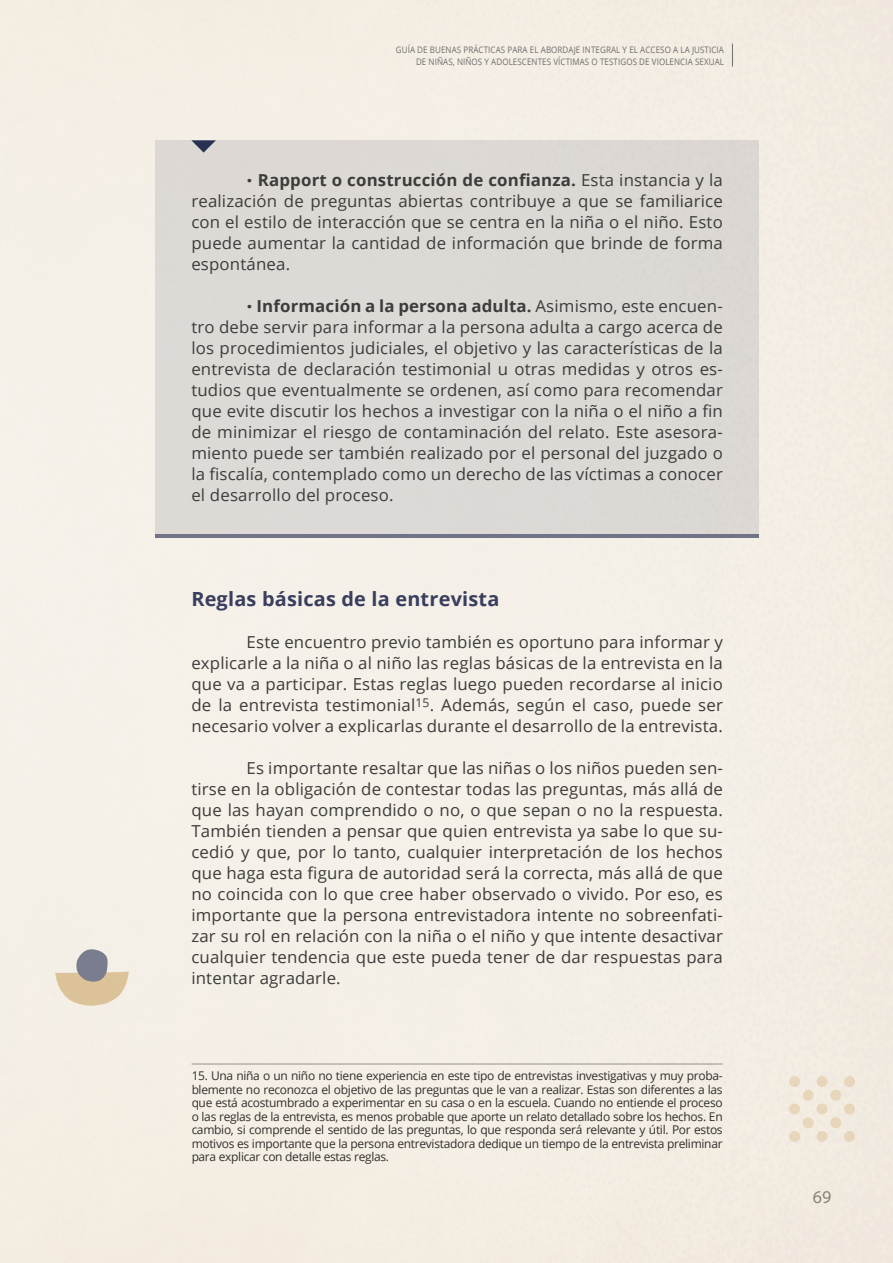
<style>
.page{position:relative;width:893px;height:1263px;background:#fff}
.page>*{position:absolute;margin:0;border:0;box-sizing:border-box;transform-origin:0 0}
.t1{font:700 19.5px "Open Sans";letter-spacing:.01em;color:#393e5e}
.t2{font:18px "Myriad Pro";color:#6b6b6a}
.t3{font:16.5px/21px "Open Sans";letter-spacing:.01em;color:#3c3c3b;text-align:justify}
.t4{font:12px/13.5px "Open Sans";letter-spacing:-.025em;color:#000;text-align:justify}
.t5{font:9px/12px "Open Sans";letter-spacing:.01em;color:#6d6d6c;text-align:right;scale:.89 1}
.s1{font-weight:700}
</style>
<div class="page">
<svg style="left:732px;top:44px;width:1px;height:23px"></svg>
<div style="left:155px;top:140px;width:604px;height:398px;background:#dcd9d5"></div>
<hr style="left:155px;top:535px;width:604px;height:3px;background:#293153">
<hr style="left:192px;top:1064px;width:531px;height:1px;background:#000">
<svg style="left:191px;top:140px;width:25px;height:13px"></svg>
<div style="left:844px;top:1131px;width:11px;height:11px;background:#e6d5ba;border-radius:50%"></div>
<div style="left:816px;top:1131px;width:11px;height:11px;background:#e8d6bb;border-radius:50%"></div>
<div style="left:844px;top:1103px;width:11px;height:11px;background:#e8d6bb;border-radius:50%"></div>
<div style="left:816px;top:1103px;width:11px;height:11px;background:#e8d6bb;border-radius:50%"></div>
<div style="left:803px;top:1117px;width:11px;height:11px;background:#e8d6bc;border-radius:50%"></div>
<div style="left:830px;top:1117px;width:11px;height:11px;background:#e7d5bb;border-radius:50%"></div>
<div style="left:803px;top:1090px;width:11px;height:11px;background:#e8d6bc;border-radius:50%"></div>
<div style="left:830px;top:1090px;width:11px;height:11px;background:#e7d6bb;border-radius:50%"></div>
<div style="left:789px;top:1131px;width:11px;height:11px;background:#e8d6bc;border-radius:50%"></div>
<div style="left:789px;top:1103px;width:11px;height:11px;background:#e8d6bc;border-radius:50%"></div>
<div style="left:844px;top:1076px;width:11px;height:11px;background:#e7d6bb;border-radius:50%"></div>
<div style="left:816px;top:1076px;width:11px;height:11px;background:#e7d5bb;border-radius:50%"></div>
<div style="left:789px;top:1076px;width:11px;height:11px;background:#e7d6bc;border-radius:50%"></div>
<svg style="left:55px;top:947px;width:74px;height:59px;background:#d4c8b6"></svg>
<p class="t5" style="left:396px;top:43px;width:370px">GUÍA DE BUENAS PRÁCTICAS PARA EL ABORDAJE INTEGRAL Y EL ACCESO A LA JUSTICIA<br>DE NIÑAS, NIÑOS Y ADOLESCENTES VÍCTIMAS O TESTIGOS DE VIOLENCIA SEXUAL</p>
<p class="t3" style="left:191px;top:169px;width:533px;text-indent:55px"><sup>.</sup> <span class="s1">Rapport o construcción de confianza.</span> Esta instancia y la realización de preguntas abiertas contribuye a que se familiarice con el estilo de interacción que se centra en la niña o el niño. Esto puede aumentar la cantidad de información que brinde de forma espontánea.</p>
<p class="t3" style="left:191px;top:295px;width:533px;text-indent:55px"><sup>.</sup> <span class="s1">Información a la persona adulta.</span> Asimismo, este encuen&shy;tro debe servir para informar a la persona adulta a cargo acerca de los procedimientos judiciales, el objetivo y las características de la entrevista de declaración testimonial u otras medidas y otros es&shy;tudios que eventualmente se ordenen, así como para recomendar que evite discutir los hechos a investigar con la niña o el niño a fin de minimizar el riesgo de contaminación del relato. Este asesora&shy;miento puede ser también realizado por el personal del juzgado o la fiscalía, contemplado como un derecho de las víctimas a conocer el desarrollo del proceso.</p>
<p class="t1" style="left:191px;top:585px;width:309px">Reglas básicas de la entrevista</p>
<p class="t3" style="left:191px;top:631px;width:533px;text-indent:55px">Este encuentro previo también es oportuno para informar y explicarle a la niña o al niño las reglas básicas de la entrevista en la que va a participar. Estas reglas luego pueden recordarse al inicio de la entrevista testimonial<sup>15</sup>. Además, según el caso, puede ser necesario volver a explicarlas durante el desarrollo de la entrevista.</p>
<p class="t3" style="left:191px;top:757px;width:533px;text-indent:55px">Es importante resaltar que las niñas o los niños pueden sen&shy;tirse en la obligación de contestar todas las preguntas, más allá de que las hayan comprendido o no, o que sepan o no la respuesta.<br>También tienden a pensar que quien entrevista ya sabe lo que su&shy;cedió y que, por lo tanto, cualquier interpretación de los hechos que haga esta figura de autoridad será la correcta, más allá de que no coincida con lo que cree haber observado o vivido. Por eso, es importante que la persona entrevistadora intente no sobreenfati&shy;zar su rol en relación con la niña o el niño y que intente desactivar cualquier tendencia que este pueda tener de dar respuestas para intentar agradarle.</p>
<p class="t4" style="left:192px;top:1069px;width:533px">15. Una niña o un niño no tiene experiencia en este tipo de entrevistas investigativas y muy proba&shy;blemente no reconozca el objetivo de las preguntas que le van a realizar. Estas son diferentes a las que está acostumbrado a experimentar en su casa o en la escuela. Cuando no entiende el proceso o las reglas de la entrevista, es menos probable que aporte un relato detallado sobre los hechos. En cambio, si comprende el sentido de las preguntas, lo que responda será relevante y útil. Por estos motivos es importante que la persona entrevistadora dedique un tiempo de la entrevista preliminar para explicar con detalle estas reglas.</p>
<p class="t2" style="left:813px;top:1186px;width:20px">69</p>
</div>
